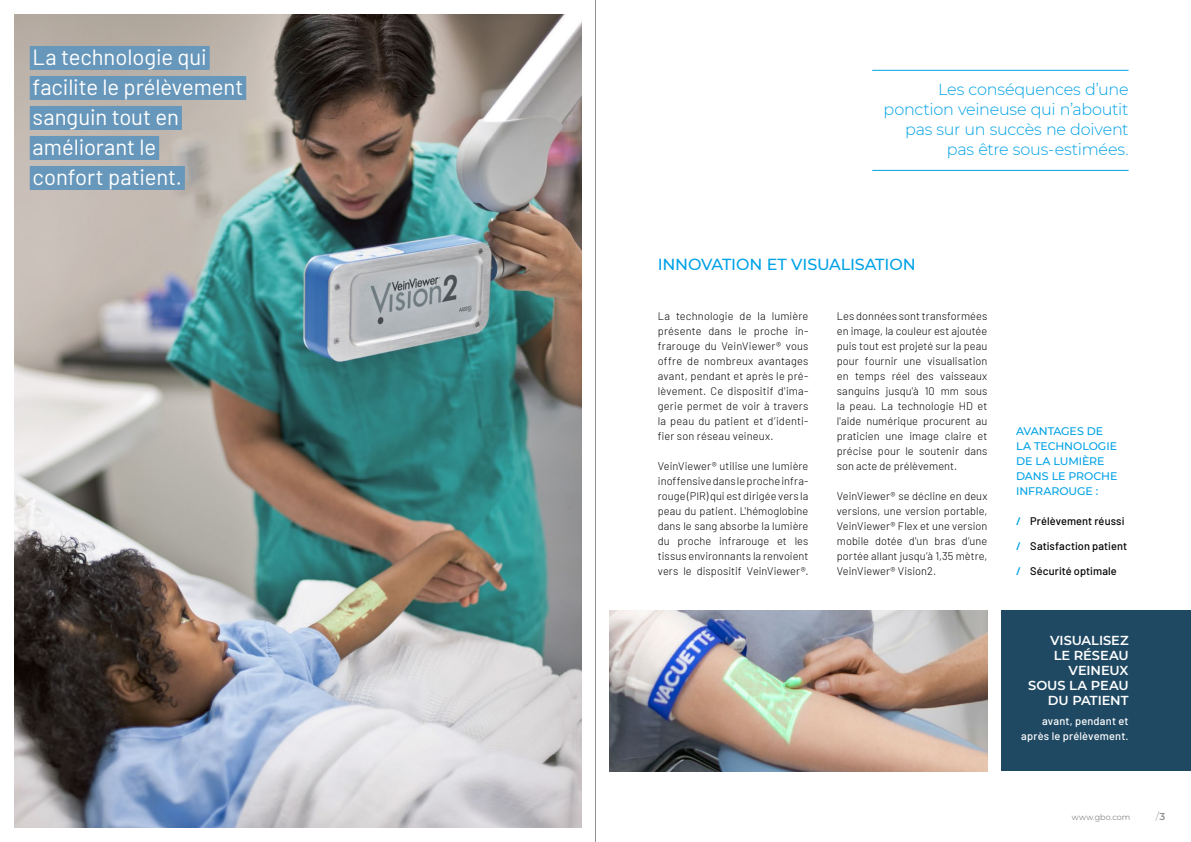
<style>
.page{position:relative;width:1191px;height:842px;background:#fff}
.page>*{position:absolute;margin:0;border:0;box-sizing:border-box;transform-origin:0 0}
.t1{font:22px/30px "Barlow";letter-spacing:-.005em;color:#fff}
.t2{font:300 16px/20px "Montserrat";letter-spacing:-.015em;color:#00a2e6;text-align:right}
.t3{font:500 16px "Montserrat";letter-spacing:-.01em;color:#00a2e6}
.t4{font:600 13px/15px "Montserrat";letter-spacing:-.005em;color:#fff;text-align:right}
.t5{font:300 11px/15px "Barlow";letter-spacing:.005em;color:#000;text-align:justify}
.t6{font:500 11px/15px "Montserrat";letter-spacing:-.01em;color:#00a2e6}
.t7{font:500 11px "Barlow";letter-spacing:.01em;color:#000}
.t8{font:500 11px/15px "Barlow";letter-spacing:.015em;color:#fff;text-align:right}
.t9{font:300 10px "Montserrat";color:#949290}
.t10{font:300 8px "Montserrat";letter-spacing:.015em;color:#605d5a}
.s1{font-weight:600;color:#00a2e6}
.s2{font-weight:600}
</style>
<div class="page">
<div style="left:1001px;top:610px;width:190px;height:161px;background:#1f4963"></div>
<img style="left:14px;top:14px;width:567px;height:814px">
<img style="left:609px;top:610px;width:378px;height:161px">
<div style="left:30px;top:46px;width:180px;height:24px;background:#6797bb"></div>
<div style="left:30px;top:76px;width:216px;height:24px;background:#6797bb"></div>
<div style="left:30px;top:106px;width:152px;height:24px;background:#6797bb"></div>
<div style="left:30px;top:136px;width:129px;height:24px;background:#6797bb"></div>
<div style="left:30px;top:166px;width:155px;height:24px;background:#6797bb"></div>
<hr style="left:872px;top:170px;width:256px;height:1px;background:#00a2e6">
<hr style="left:872px;top:70px;width:256px;height:1px;background:#00a2e6">
<hr style="left:595px;top:0;width:1px;height:842px;background:#949290">
<h1 class="t1" style="left:33px;top:40px;width:212px">La technologie qui facilite le prélèvement sanguin tout en améliorant le<br>confort patient.</h1>
<h2 class="t2" style="left:883px;top:79px;width:246px">Les conséquences d’une ponction veineuse qui n’aboutit pas sur un succès ne doivent pas être sous-estimées.</h2>
<h2 class="t3" style="left:658px;top:253px;width:259px">INNOVATION ET VISUALISATION</h2>
<p class="t5" style="left:658px;top:308px;width:152px">La technologie de la lumière présente dans le proche in&shy;frarouge du VeinViewer® vous offre de nombreux avantages avant, pendant et après le pré&shy;lèvement. Ce dispositif d'ima&shy;gerie permet de voir à travers la peau du patient et d’identi&shy;fier son réseau veineux.</p>
<p class="t5" style="left:658px;top:458px;width:152px">VeinViewer® utilise une lumière inoffensive dans le proche infra&shy;rouge (PIR) qui est dirigée vers la peau du patient. L'hémoglobine dans le sang absorbe la lumière du proche infrarouge et les tissus environnants la renvoient vers le dispositif VeinViewer®.</p>
<p class="t5" style="left:837px;top:308px;width:152px">Les données sont transformées en image, la couleur est ajoutée puis tout est projeté sur la peau pour fournir une visualisation en temps réel des vaisseaux sanguins jusqu'à 10 mm sous la peau. La technologie HD et l'aide numérique procurent au praticien une image claire et précise pour le soutenir dans son acte de prélèvement.</p>
<p class="t5" style="left:837px;top:488px;width:152px">VeinViewer® se décline en deux versions, une version portable, VeinViewer® Flex et une version mobile dotée d'un bras d’une portée allant jusqu’à 1,35 mètre, VeinViewer® Vision2.</p>
<p class="t6" style="left:1016px;top:423px;width:103px">AVANTAGES DE<br>LA TECHNOLOGIE<br>DE LA LUMIÈRE<br>DANS LE PROCHE<br>INFRAROUGE :</p>
<p class="t7" style="left:1016px;top:513px;width:110px"><span class="s1">/</span> Prélèvement réussi</p>
<p class="t7" style="left:1016px;top:538px;width:112px"><span class="s1">/</span> Satisfaction patient</p>
<p class="t7" style="left:1016px;top:563px;width:102px"><span class="s1">/</span> Sécurité optimale</p>
<p class="t4" style="left:1028px;top:632px;width:102px">VISUALISEZ<br>LE RÉSEAU<br>VEINEUX<br>SOUS LA PEAU<br>DU PATIENT</p>
<p class="t8" style="left:1021px;top:713px;width:109px">avant, pendant et après le prélèvement.</p>
<p class="t10" style="left:1071px;top:812px;width:60px">www.gbo.com</p>
<p class="t9" style="left:1155px;top:810px;width:11px">/ <span class="s2">3</span></p>
</div>
